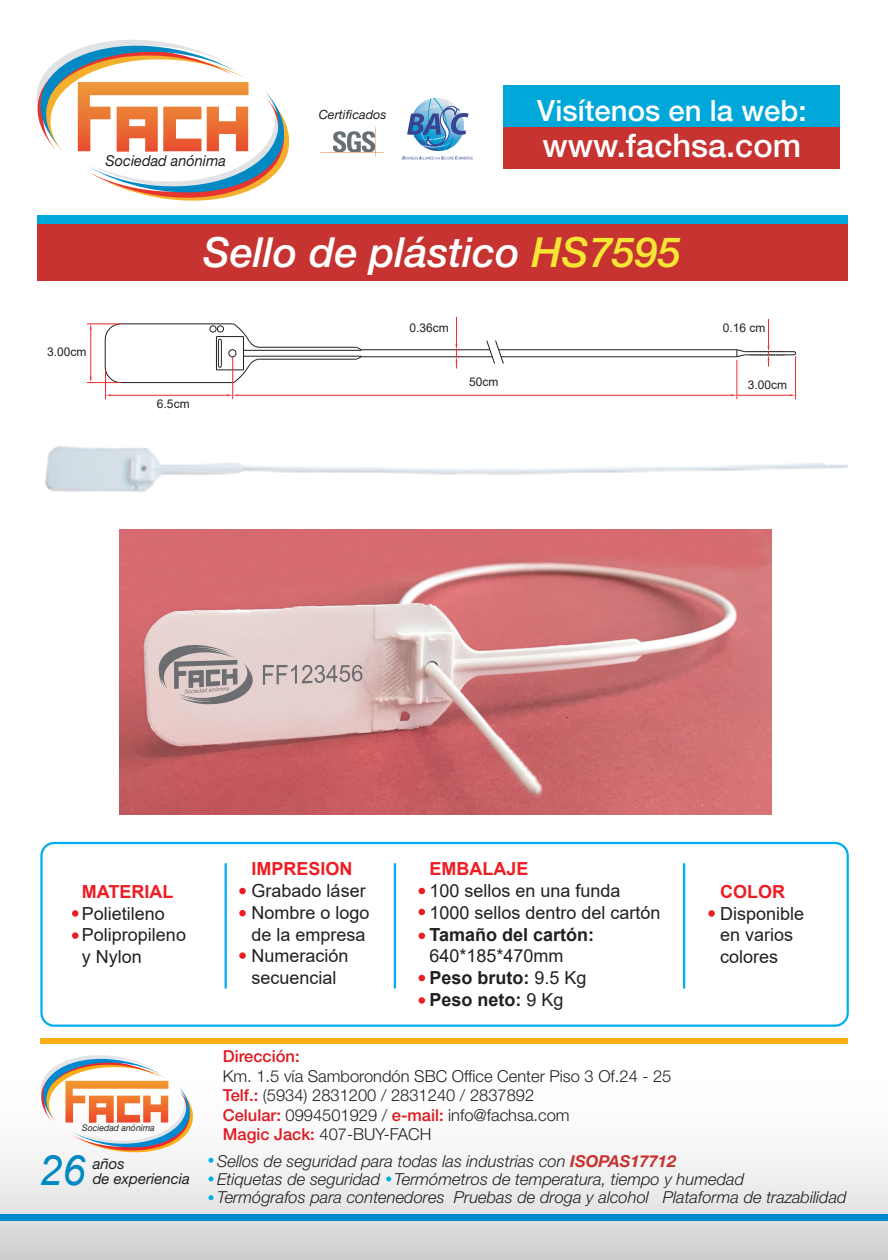
<style>
.page{position:relative;width:888px;height:1260px;background:#fff}
.page>*{position:absolute;margin:0;border:0;box-sizing:border-box;transform-origin:0 0}
.t1{font:italic 41.85px "Arial";color:#0089c3}
.t2{font:italic 500 41.55px "Helvetica Neue LT Std";color:#fff}
.t3{font:500 32.55px "Helvetica Neue LT Std";color:#fff}
.t4{font:500 29.4px "Helvetica Neue LT Std";color:#fff}
.t5{font:18px/21.8px "Arial";color:#231f20}
.t6{font:700 18px "Arial";color:#ee1d23}
.t7{font:700 18px "Arial";color:#231f20}
.t8{font:italic 300 16.5px/18px "Helvetica Neue LT Std";color:#231f20}
.t9{font:300 16.5px/19.5px "Helvetica Neue LT Std";color:#231f20}
.t10{font:500 16.5px "Helvetica Neue LT Std";color:#e01920}
.t11{font:italic 15px/14.4px "Helvetica Neue LT Std";color:#231f20}
.t12{font:italic 12.75px "Helvetica Neue LT Std";color:#231f20}
.t13{font:12px "Arial";color:#231f20}
.t14{font:italic 9px "Helvetica Neue LT Std";color:#231f20}
.s1{color:#f7e735}
.s2{font-weight:700}
.s3{font-weight:500;color:#e01920}
.s4{font-weight:700;color:#c73330}
</style>
<div class="page">
<div style="left:0;top:1045px;width:888px;height:215px;background:linear-gradient(to bottom,#fff,#d7d7d7)"></div>
<svg style="left:39px;top:1050px;width:155px;height:108px"></svg>
<div style="left:0;top:1214px;width:888px;height:6px;background:#0089d0"></div>
<div style="left:40px;top:1038px;width:807px;height:5px;background:#faaf18"></div>
<svg style="left:209px;top:1158px;width:4px;height:5px"></svg>
<svg style="left:209px;top:1176px;width:4px;height:5px"></svg>
<svg style="left:386px;top:1176px;width:5px;height:5px"></svg>
<svg style="left:209px;top:1195px;width:4px;height:5px"></svg>
<div style="left:37px;top:223px;width:810px;height:58px;background:#c73330"></div>
<div style="left:37px;top:215px;width:810px;height:9px;background:#00a8da"></div>
<svg style="left:36px;top:40px;width:254px;height:161px"></svg>
<div style="left:504px;top:127px;width:336px;height:42px;background:#c73330"></div>
<div style="left:504px;top:85px;width:336px;height:42px;background:#00a8da"></div>
<svg style="left:402px;top:97px;width:71px;height:62px"></svg>
<svg style="left:320px;top:127px;width:63px;height:30px"></svg>
<div style="left:40px;top:842px;width:809px;height:185px;border:2px solid #00aeef;border-radius:13px"></div>
<hr style="left:225px;top:863px;width:2px;height:125px;background:#00aeef">
<hr style="left:394px;top:863px;width:2px;height:125px;background:#00aeef">
<hr style="left:683px;top:863px;width:2px;height:125px;background:#00aeef">
<div style="left:72px;top:910px;width:7px;height:7px;background:#ee1d23;border-radius:50%"></div>
<div style="left:239px;top:888px;width:7px;height:6px;background:#ee1d23;border-radius:50%"></div>
<svg style="left:419px;top:888px;width:6px;height:6px"></svg>
<svg style="left:708px;top:910px;width:7px;height:7px"></svg>
<svg style="left:419px;top:909px;width:6px;height:6px"></svg>
<svg style="left:419px;top:933px;width:6px;height:6px"></svg>
<svg style="left:419px;top:975px;width:6px;height:6px"></svg>
<div style="left:419px;top:997px;width:6px;height:7px;background:#ee1d23;border-radius:50%"></div>
<div style="left:239px;top:910px;width:7px;height:6px;background:#ee1d23;border-radius:50%"></div>
<div style="left:239px;top:952px;width:7px;height:7px;background:#ee1d23;border-radius:50%"></div>
<div style="left:72px;top:932px;width:7px;height:7px;background:#ee1d23;border-radius:50%"></div>
<img style="left:119px;top:530px;width:653px;height:284px">
<hr style="left:121px;top:323px;width:111px;height:1px;background:#231f20">
<hr style="left:121px;top:382px;width:111px;height:1px;background:#231f20">
<hr style="left:258px;top:347px;width:99px;height:1px;background:#231f20">
<hr style="left:745px;top:351px;width:49px;height:1px;background:#231f20">
<hr style="left:499px;top:349px;width:238px;height:1px;background:#231f20">
<hr style="left:361px;top:349px;width:129px;height:1px;background:#231f20">
<hr style="left:501px;top:356px;width:236px;height:1px;background:#231f20">
<hr style="left:361px;top:356px;width:131px;height:1px;background:#231f20">
<hr style="left:745px;top:354px;width:49px;height:1px;background:#231f20">
<svg style="left:793px;top:351px;width:3px;height:5px"></svg>
<hr style="left:258px;top:359px;width:99px;height:1px;background:#231f20">
<hr style="left:243px;top:356px;width:118px;height:1px;background:#231f20">
<hr style="left:243px;top:350px;width:118px;height:1px;background:#231f20">
<svg style="left:356px;top:346px;width:6px;height:14px"></svg>
<svg style="left:209px;top:323px;width:50px;height:60px"></svg>
<svg style="left:486px;top:340px;width:18px;height:24px"></svg>
<hr style="left:111px;top:395px;width:116px;height:1px;background:#ec2a2d">
<svg style="left:104px;top:323px;width:18px;height:76px"></svg>
<hr style="left:232px;top:356px;width:1px;height:43px;background:#ec2a2d">
<hr style="left:239px;top:395px;width:492px;height:1px;background:#ec2a2d">
<svg style="left:227px;top:394px;width:12px;height:2px"></svg>
<hr style="left:737px;top:360px;width:1px;height:39px;background:#ec2a2d">
<hr style="left:795px;top:356px;width:1px;height:43px;background:#ec2a2d">
<hr style="left:737px;top:395px;width:53px;height:1px;background:#ec2a2d">
<svg style="left:455px;top:317px;width:5px;height:52px"></svg>
<hr style="left:87px;top:324px;width:34px;height:1px;background:#ec2a2d">
<hr style="left:87px;top:382px;width:34px;height:1px;background:#ec2a2d">
<hr style="left:90px;top:330px;width:1px;height:47px;background:#ec2a2d">
<svg style="left:736px;top:319px;width:49px;height:48px"></svg>
<img style="left:44px;top:446px;width:804px;height:46px">
<svg style="left:158px;top:641px;width:96px;height:65px;background:#b9adac"></svg>
<svg style="left:263px;top:665px;width:100px;height:20px;background:#c1b2b1"></svg>
<p class="t11" style="left:106px;top:153px;width:122px">Sociedad anónima</p>
<p class="t12" style="left:319px;top:107px;width:69px">Certificados</p>
<h3 class="t4" style="left:537px;top:93px;width:271px">Visítenos en la web:</h3>
<h3 class="t3" style="left:543px;top:126px;width:260px">www.fachsa.com</h3>
<h2 class="t2" style="left:203px;top:227px;width:479px">Sello de plástico <span class="s1">HS7595</span></h2>
<p class="t13" style="left:47px;top:344px;width:41px">3.00cm</p>
<p class="t13" style="left:157px;top:396px;width:34px">6.5cm</p>
<p class="t13" style="left:409px;top:320px;width:41px">0.36cm</p>
<p class="t13" style="left:723px;top:320px;width:44px">0.16 cm</p>
<p class="t13" style="left:469px;top:373px;width:31px">50cm</p>
<p class="t13" style="left:748px;top:377px;width:41px">3.00cm</p>
<p class="t6" style="left:82px;top:879px;width:93px">MATERIAL</p>
<p class="t5" style="left:82px;top:902px;width:106px">Polietileno<br>Polipropileno y Nylon</p>
<p class="t14" style="left:82px;top:1123px;width:74px">Sociedad anónima</p>
<p class="t6" style="left:252px;top:856px;width:103px">IMPRESION</p>
<p class="t5" style="left:252px;top:880px;width:120px">Grabado láser<br>Nombre o logo de la empresa<br>Numeración secuencial</p>
<p class="t6" style="left:430px;top:856px;width:100px">EMBALAJE</p>
<p class="t5" style="left:430px;top:880px;width:233px">100 sellos en una funda<br>1000 sellos dentro del cartón</p>
<p class="t7" style="left:430px;top:922px;width:166px">Tamaño del cartón:</p>
<p class="t5" style="left:430px;top:945px;width:159px">640*185*470mm<br><span class="s2">Peso bruto:</span> 9.5 Kg<br><span class="s2">Peso neto:</span> 9 Kg</p>
<p class="t10" style="left:223px;top:1047px;width:78px">Dirección:</p>
<p class="t9" style="left:223px;top:1066px;width:450px">Km. 1.5 vía Samborondón SBC Office Center Piso 3 Of.24 - 25<br><span class="s3">Telf.:</span> (5934) 2831200 / 2831240 / 2837892<br><span class="s3">Celular:</span> 0994501929 / <span class="s3">e-mail:</span> info@fachsa.com<br><span class="s3">Magic Jack:</span> 407-BUY-FACH</p>
<p class="t6" style="left:720px;top:879px;width:66px">COLOR</p>
<p class="t5" style="left:720px;top:902px;width:86px">Disponible en varios colores</p>
<p class="t11" style="left:93px;top:1157px;width:99px">años<br>de experiencia</p>
<p class="t8" style="left:217px;top:1152px;width:631px">Sellos de seguridad para todas las industrias con <span class="s4">ISOPAS17712<br></span>Etiquetas de seguridad Termómetros de temperatura, tiempo y humedad<br>Termógrafos para contenedores Pruebas de droga y alcohol Plataforma de trazabilidad</p>
<h1 class="t1" style="left:39px;top:1143px;width:48px">26</h1>
</div>
